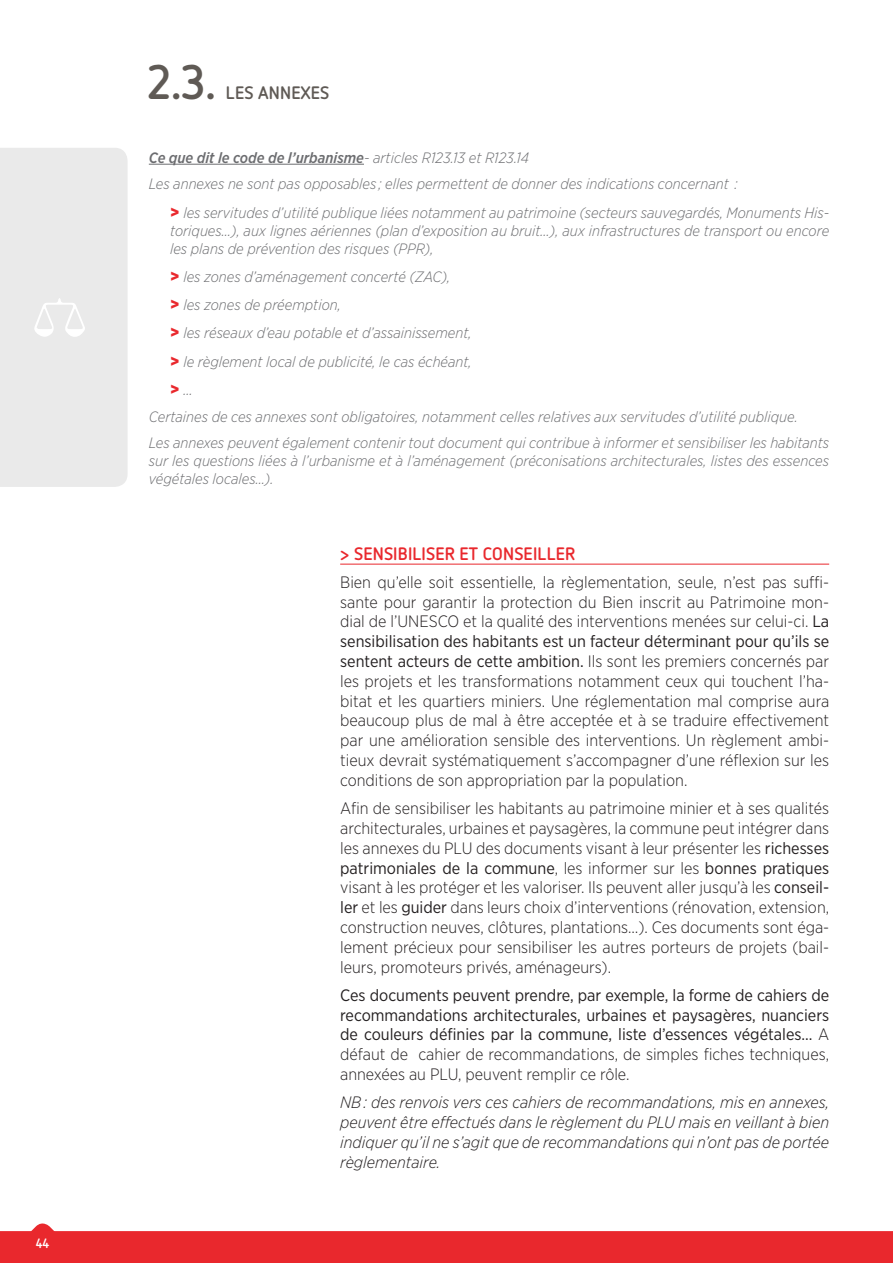
<style>
.page{position:relative;width:893px;height:1263px;background:#fff}
.page>*{position:absolute;margin:0;border:0;box-sizing:border-box;transform-origin:0 0}
._1_1{font:700 48.45px "Netto OT";color:#5f5a55}
.sous_titres{font:700 18px "Netto OT";letter-spacing:.01em;color:#e9282d}
._1_1-2{font:700 18px "Netto OT";letter-spacing:.01em;color:#5f5a55}
.texte_courant{font:300 16.5px/19.8px "Gotham Narrow";color:#231f20;text-align:justify}
.texte_courant-2{font:16.5px/19.8px "Gotham Narrow";color:#231f20;text-align:justify}
.texte_courant-3{font:italic 300 16.5px/19.8px "Gotham Narrow";color:#231f20;text-align:justify}
.code{font:900 16.5px "Gotham Narrow";color:#e9282d}
.code-2{font:italic 300 15px/18px "Gotham Narrow";color:#6c6d70;text-align:justify}
.code-3{font:italic 500 15px "Gotham Narrow";color:#6c6d70}
.t1{font:700 13.5px "Netto OT";color:#fff}
.s1{font-weight:300}
.s2{font-weight:900;font-style:normal;font-size:16.5px;color:#e9282d}
.s3{font-weight:300;font-style:italic;font-size:15px;color:#6c6d70}
.s4{font-weight:400}
</style>
<div class="page">
<svg style="left:0;top:1223px;width:893px;height:40px"></svg>
<hr style="left:149px;top:164px;width:215px;height:1px;background:#6c6d70">
<hr style="left:340px;top:564px;width:489px;height:1px;background:#e9282d">
<div style="left:0;top:148px;width:128px;height:339px;background:#eaeaea"></div>
<p class="t1" style="left:36px;top:1234px;width:15px">44</p>
<p class="_1_1" style="left:148px;top:52px;width:69px">2.3.</p>
<p class="_1_1-2" style="left:226px;top:82px;width:105px">LES ANNEXES</p>
<p class="code-3" style="left:149px;top:148px;width:382px">Ce que dit le code de l’urbanisme<span class="s1">- articles R123.13 et R123.14</span></p>
<p class="code-2" style="left:149px;top:175px;width:590px">Les annexes ne sont pas opposables ; elles permettent de donner des indications concernant :</p>
<p class="code-2" style="left:170px;top:203px;width:661px"><span class="s2">&gt;</span> les servitudes d’utilité publique liées notamment au patrimoine (secteurs sauvegardés, Monuments His&shy;toriques…), aux lignes aériennes (plan d’exposition au bruit…), aux infrastructures de transport ou encore les plans de prévention des risques (PPR),</p>
<p class="code-2" style="left:170px;top:267px;width:282px"><span class="s2">&gt;</span> les zones d’aménagement concerté (ZAC),</p>
<p class="code-2" style="left:170px;top:295px;width:172px"><span class="s2">&gt;</span> les zones de préemption,</p>
<p class="code-2" style="left:170px;top:324px;width:303px"><span class="s2">&gt;</span> les réseaux d’eau potable et d’assainissement,</p>
<p class="code-2" style="left:170px;top:352px;width:303px"><span class="s2">&gt;</span> le règlement local de publicité, le cas échéant,</p>
<p class="code" style="left:170px;top:378px;width:24px">&gt; <span class="s3">…</span></p>
<p class="code-2" style="left:149px;top:407px;width:650px">Certaines de ces annexes sont obligatoires, notamment celles relatives aux servitudes d’utilité publique.</p>
<p class="code-2" style="left:149px;top:433px;width:682px">Les annexes peuvent également contenir tout document qui contribue à informer et sensibiliser les habitants sur les questions liées à l’urbanisme et à l’aménagement (préconisations architecturales, listes des essences végétales locales…).</p>
<p class="sous_titres" style="left:340px;top:542px;width:236px">&gt; SENSIBILISER ET CONSEILLER</p>
<p class="texte_courant" style="left:340px;top:572px;width:491px">Bien qu’elle soit essentielle, la règlementation, seule, n’est pas suffi&shy;sante pour garantir la protection du Bien inscrit au Patrimoine mon&shy;dial de l’UNESCO et la qualité des interventions menées sur celui-ci. <span class="s4">La sensibilisation des habitants est un facteur déterminant pour qu’ils se sentent acteurs de cette ambition.</span> Ils sont les premiers concernés par les projets et les transformations notamment ceux qui touchent l’ha&shy;bitat et les quartiers miniers. Une réglementation mal comprise aura beaucoup plus de mal à être acceptée et à se traduire effectivement par une amélioration sensible des interventions. Un règlement ambi&shy;tieux devrait systématiquement s’accompagner d’une réflexion sur les conditions de son appropriation par la population.</p>
<p class="texte_courant" style="left:340px;top:798px;width:490px">Afin de sensibiliser les habitants au patrimoine minier et à ses qualités architecturales, urbaines et paysagères, la commune peut intégrer dans les annexes du PLU des documents visant à leur présenter les <span class="s4">richesses patrimoniales de la commune</span>, les informer sur les <span class="s4">bonnes pratiques </span>visant à les protéger et les valoriser. Ils peuvent aller jusqu’à les <span class="s4">conseil&shy;ler</span> et les <span class="s4">guider</span> dans leurs choix d’interventions (rénovation, extension, construction neuves, clôtures, plantations…). Ces documents sont éga&shy;lement précieux pour sensibiliser les autres porteurs de projets (bail&shy;leurs, promoteurs privés, aménageurs).</p>
<p class="texte_courant-2" style="left:340px;top:985px;width:490px">Ces documents peuvent prendre, par exemple, la forme de cahiers de recommandations architecturales, urbaines et paysagères, nuanciers de couleurs définies par la commune, liste d’essences végétales… <span class="s1">A défaut de cahier de recommandations, de simples fiches techniques, annexées au PLU, peuvent remplir ce rôle.</span></p>
<p class="texte_courant-3" style="left:340px;top:1092px;width:491px">NB : des renvois vers ces cahiers de recommandations, mis en annexes, peuvent être effectués dans le règlement du PLU mais en veillant à bien indiquer qu’il ne s’agit que de recommandations qui n’ont pas de portée règlementaire.</p>
</div>
